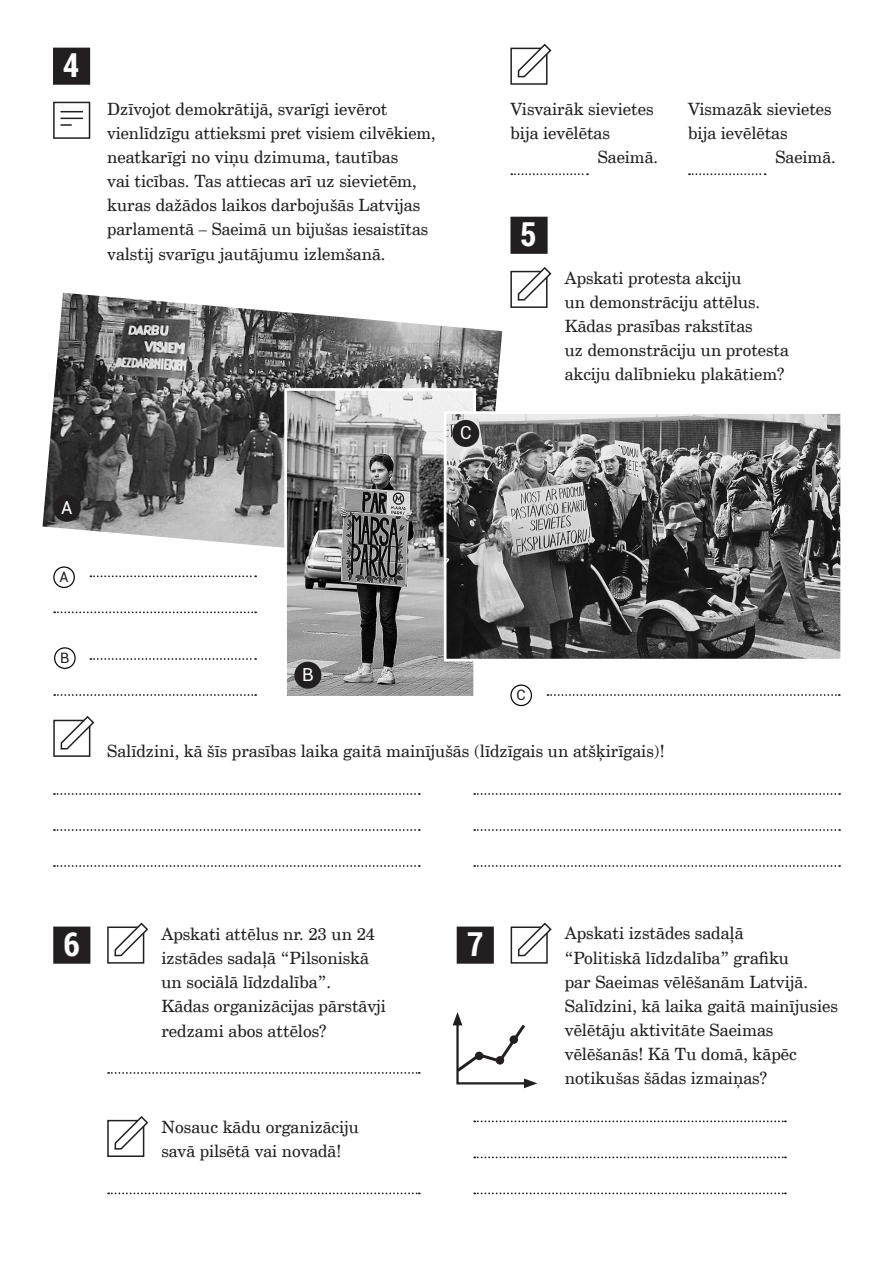
<style>
.page{position:relative;width:893px;height:1263px;background:#fff}
.page>*{position:absolute;margin:0;border:0;box-sizing:border-box;transform-origin:0 0}
.t1{font:700 33px "Roboto Condensed";color:#fff}
.t2{font:18px "Roboto";color:#fff}
.t3{font:16.95px/24.2px "Century Schoolbook TL";color:#231f20}
.t4{font:14.4px "Roboto";color:#231f20}
</style>
<div class="page">
<div style="left:53px;top:720px;width:37px;height:37px;border:2px solid #231f20"></div>
<svg style="left:60px;top:716px;width:35px;height:34px"></svg>
<div style="left:510px;top:271px;width:37px;height:37px;border:2px solid #231f20"></div>
<svg style="left:517px;top:267px;width:35px;height:34px"></svg>
<div style="left:510px;top:48px;width:37px;height:37px;border:2px solid #231f20"></div>
<svg style="left:517px;top:43px;width:35px;height:35px"></svg>
<div style="left:511px;top:217px;width:36px;height:36px;background:#231f20"></div>
<div style="left:510px;top:217px;width:38px;height:37px;border:2px solid #231f20"></div>
<div style="left:53px;top:102px;width:37px;height:37px;border:2px solid #231f20"></div>
<svg style="left:60px;top:111px;width:23px;height:1px"></svg>
<svg style="left:60px;top:118px;width:23px;height:8px"></svg>
<div style="left:54px;top:48px;width:35px;height:36px;background:#231f20"></div>
<div style="left:53px;top:48px;width:37px;height:37px;border:2px solid #231f20"></div>
<svg style="left:511px;top:173px;width:77px;height:2px"></svg>
<svg style="left:689px;top:173px;width:77px;height:2px"></svg>
<img style="left:43px;top:293px;width:459px;height:255px">
<img style="left:288px;top:392px;width:184px;height:303px">
<div style="left:284px;top:388px;width:192px;height:311px;border:3px solid #fff"></div>
<img style="left:448px;top:415px;width:391px;height:242px">
<div style="left:444px;top:411px;width:399px;height:250px;border:3px solid #fff"></div>
<svg style="left:54px;top:611px;width:202px;height:2px"></svg>
<svg style="left:90px;top:575px;width:166px;height:2px"></svg>
<div style="left:54px;top:495px;width:26px;height:26px;background:#231f20;border-radius:50%"></div>
<div style="left:53px;top:495px;width:27px;height:27px;border:2px solid #231f20;border-radius:50%"></div>
<div style="left:295px;top:662px;width:26px;height:26px;background:#231f20;border-radius:50%"></div>
<div style="left:294px;top:662px;width:27px;height:27px;border:2px solid #231f20;border-radius:50%"></div>
<div style="left:453px;top:421px;width:25px;height:25px;background:#231f20;border-radius:50%"></div>
<div style="left:452px;top:420px;width:27px;height:27px;border:2px solid #231f20;border-radius:50%"></div>
<div style="left:53px;top:566px;width:22px;height:22px;border:1px solid #000;border-radius:50%"></div>
<svg style="left:547px;top:694px;width:293px;height:2px"></svg>
<div style="left:510px;top:684px;width:22px;height:22px;border:1px solid #000;border-radius:50%"></div>
<svg style="left:54px;top:694px;width:202px;height:2px"></svg>
<svg style="left:90px;top:658px;width:166px;height:2px"></svg>
<div style="left:54px;top:647px;width:22px;height:22px;border:1px solid #000;border-radius:50%"></div>
<svg style="left:54px;top:829px;width:366px;height:2px"></svg>
<svg style="left:54px;top:793px;width:366px;height:2px"></svg>
<svg style="left:54px;top:865px;width:366px;height:2px"></svg>
<svg style="left:474px;top:829px;width:366px;height:2px"></svg>
<svg style="left:474px;top:793px;width:366px;height:2px"></svg>
<svg style="left:474px;top:865px;width:366px;height:2px"></svg>
<div style="left:107px;top:926px;width:37px;height:38px;border:2px solid #231f20"></div>
<svg style="left:114px;top:922px;width:35px;height:35px"></svg>
<div style="left:511px;top:926px;width:37px;height:38px;border:2px solid #231f20"></div>
<svg style="left:517px;top:922px;width:35px;height:35px"></svg>
<div style="left:107px;top:1120px;width:37px;height:37px;border:2px solid #231f20"></div>
<svg style="left:114px;top:1116px;width:35px;height:34px"></svg>
<div style="left:54px;top:927px;width:36px;height:36px;background:#231f20"></div>
<div style="left:53px;top:926px;width:37px;height:38px;border:2px solid #231f20"></div>
<div style="left:457px;top:927px;width:36px;height:36px;background:#231f20"></div>
<div style="left:457px;top:926px;width:37px;height:38px;border:2px solid #231f20"></div>
<svg style="left:108px;top:1072px;width:312px;height:2px"></svg>
<svg style="left:108px;top:1192px;width:312px;height:2px"></svg>
<svg style="left:474px;top:1192px;width:312px;height:2px"></svg>
<svg style="left:474px;top:1156px;width:312px;height:2px"></svg>
<svg style="left:474px;top:1120px;width:312px;height:2px"></svg>
<svg style="left:453px;top:1012px;width:84px;height:76px"></svg>
<div style="left:496px;top:1056px;width:8px;height:8px;background:#231f20;border-radius:50%"></div>
<div style="left:509px;top:1035px;width:9px;height:9px;background:#231f20;border-radius:50%"></div>
<div style="left:475px;top:1052px;width:8px;height:8px;background:#231f20;border-radius:50%"></div>
<h1 class="t1" style="left:63px;top:42px;width:18px">4</h1>
<p class="t2" style="left:61px;top:495px;width:13px">A</p>
<p class="t4" style="left:60px;top:567px;width:11px">A</p>
<p class="t4" style="left:60px;top:648px;width:9px">B</p>
<p class="t3" style="left:107px;top:96px;width:330px">Dzīvojot demokrātijā, svarīgi ievērot vienlīdzīgu attieksmi pret visiem cilvēkiem, neatkarīgi no viņu dzimuma, tautības<br>vai ticības. Tas attiecas arī uz sievietēm, kuras dažādos laikos darbojušās Latvijas parlamentā – Saeimā un bijušas iesaistītas valstij svarīgu jautājumu izlemšanā.</p>
<p class="t2" style="left:460px;top:420px;width:13px">C</p>
<p class="t3" style="left:510px;top:96px;width:145px">Visvairāk sievietes</p>
<p class="t3" style="left:510px;top:120px;width:101px">bija ievēlētas</p>
<p class="t3" style="left:598px;top:144px;width:62px">Saeimā.</p>
<h1 class="t1" style="left:520px;top:211px;width:18px">5</h1>
<p class="t3" style="left:688px;top:96px;width:145px">Vismazāk sievietes</p>
<p class="t3" style="left:688px;top:120px;width:101px">bija ievēlētas</p>
<p class="t3" style="left:775px;top:144px;width:62px">Saeimā.</p>
<p class="t3" style="left:565px;top:265px;width:225px">Apskati protesta akciju<br>un demonstrāciju attēlus.<br>Kādas prasības rakstītas<br>uz demonstrāciju un protesta akciju dalībnieku plakātiem?</p>
<p class="t2" style="left:302px;top:662px;width:13px">B</p>
<p class="t4" style="left:517px;top:685px;width:9px">C</p>
<p class="t3" style="left:107px;top:738px;width:559px">Salīdzini, kā šīs prasības laika gaitā mainījušās (līdzīgais un atšķirīgais)!</p>
<p class="t3" style="left:161px;top:921px;width:226px">Apskati attēlus nr. 23 un 24 izstādes sadaļā “Pilsoniskā un sociālā līdzdalība”.<br>Kādas organizācijas pārstāvji redzami abos attēlos?</p>
<p class="t3" style="left:565px;top:921px;width:275px">Apskati izstādes sadaļā<br>“Politiskā līdzdalība” grafiku<br>par Saeimas vēlēšanām Latvijā.<br>Salīdzini, kā laika gaitā mainījusies vēlētāju aktivitāte Saeimas vēlēšanās! Kā Tu domā, kāpēc notikušas šādas izmaiņas?</p>
<h1 class="t1" style="left:64px;top:921px;width:18px">6</h1>
<h1 class="t1" style="left:467px;top:921px;width:18px">7</h1>
<p class="t3" style="left:161px;top:1114px;width:199px">Nosauc kādu organizāciju savā pilsētā vai novadā!</p>
</div>
